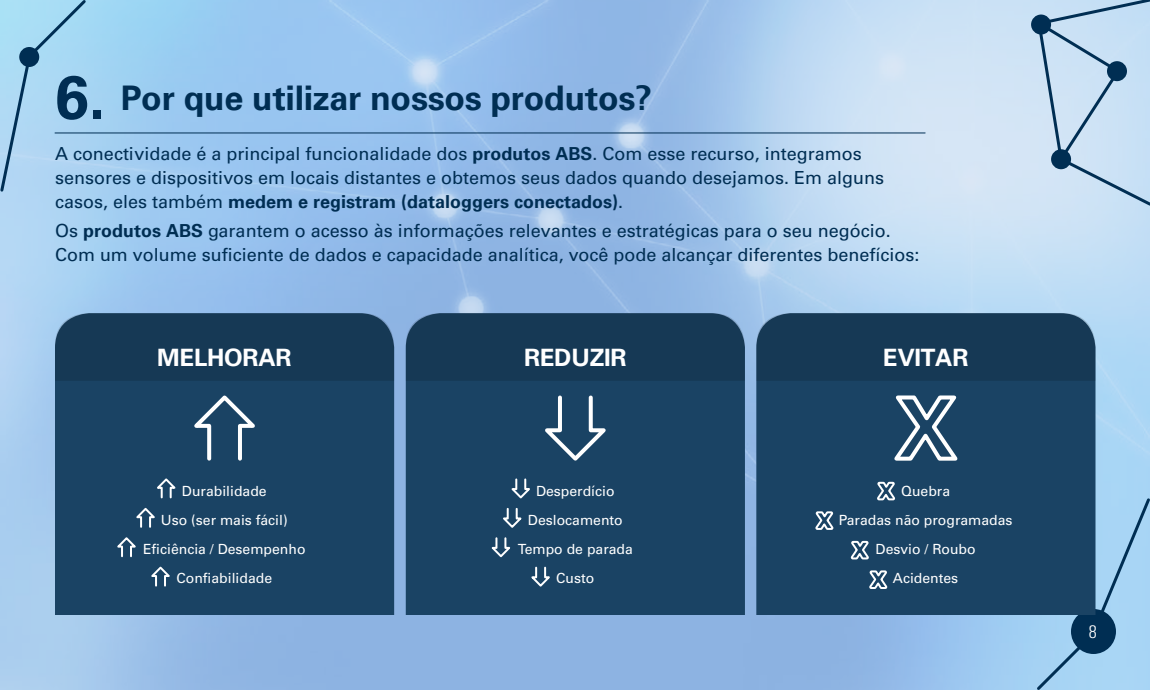
<style>
.page{position:relative;width:1150px;height:690px;background:#fff}
.page>*{position:absolute;margin:0;border:0;box-sizing:border-box;transform-origin:0 0}
.t1{font:700 34px "Univers";letter-spacing:-.01em;color:#002e53}
.t2{font:700 24px "Univers";letter-spacing:-.01em;color:#fff}
.t3{font:18px/24px "Univers LT Std";color:#002e53}
.t4{font:700 18px "Univers";color:#002e53}
.t5{font:300 condensed 18px "Univers LT Std";color:#fff}
.t6{font:14px/29px "Univers LT Std";color:#fff;text-align:center}
.s1{font-size:60.8px}
.s2{font-family:"Univers";font-weight:700}
.s3{font-family:"Univers LT Std";font-weight:400}
</style>
<div class="page">
<img style="left:0;top:0;width:1150px;height:690px">
<svg style="left:1034px;top:496px;width:116px;height:194px;background:#90bede"></svg>
<svg style="left:0;top:0;width:88px;height:194px;background:#a2cfeb"></svg>
<hr style="left:55px;top:132px;width:870px;height:1px;background:#002e53">
<div style="left:1031px;top:15px;width:20px;height:20px;background:#002e53;border-radius:50%"></div>
<svg style="left:1036px;top:0;width:114px;height:208px;background:#b7d0e5"></svg>
<div style="left:756px;top:381px;width:340px;height:234px;background:#1a4364"></div>
<div style="left:756px;top:313px;width:340px;height:68px;background:#163955"></div>
<div style="left:406px;top:381px;width:339px;height:234px;background:#1a4364"></div>
<div style="left:406px;top:313px;width:339px;height:68px;background:#163955"></div>
<div style="left:55px;top:381px;width:339px;height:234px;background:#1a4364"></div>
<div style="left:55px;top:313px;width:339px;height:68px;background:#163955"></div>
<svg style="left:537px;top:393px;width:76px;height:71px;background:#375a77"></svg>
<svg style="left:187px;top:392px;width:76px;height:71px;background:#375a77"></svg>
<svg style="left:153px;top:477px;width:26px;height:22px"></svg>
<svg style="left:508px;top:477px;width:26px;height:23px"></svg>
<svg style="left:113px;top:535px;width:27px;height:23px"></svg>
<svg style="left:488px;top:536px;width:26px;height:23px"></svg>
<svg style="left:133px;top:506px;width:26px;height:23px"></svg>
<svg style="left:499px;top:507px;width:26px;height:23px"></svg>
<svg style="left:147px;top:565px;width:27px;height:23px"></svg>
<svg style="left:528px;top:566px;width:26px;height:23px"></svg>
<svg style="left:889px;top:393px;width:74px;height:71px"></svg>
<svg style="left:867px;top:569px;width:22px;height:22px"></svg>
<svg style="left:849px;top:539px;width:22px;height:22px"></svg>
<svg style="left:875px;top:480px;width:22px;height:22px"></svg>
<svg style="left:814px;top:510px;width:21px;height:21px"></svg>
<h1 class="t1" style="left:55px;top:78px;width:599px"><span class="s1">6.</span> Por que utilizar nossos produtos?</h1>
<p class="t3" style="left:55px;top:142px;width:831px">A conectividade é a principal funcionalidade dos <span class="s2">produtos ABS</span>. Com esse recurso, integramos sensores e dispositivos em locais distantes e obtemos seus dados quando desejamos. Em alguns</p>
<p class="t4" style="left:55px;top:191px;width:570px"><span class="s3">casos, eles também</span> medem e registram (dataloggers conectados)<span class="s3">.</span></p>
<p class="t3" style="left:55px;top:219px;width:866px">Os <span class="s2">produtos ABS</span> garantem o acesso às informações relevantes e estratégicas para o seu negócio.<br>Com um volume suficiente de dados e capacidade analítica, você pode alcançar diferentes benefícios:</p>
<h2 class="t2" style="left:157px;top:344px;width:136px">MELHORAR</h2>
<p class="t6" style="left:143px;top:477px;width:164px">Durabilidade<br>Uso (ser mais fácil)<br>Eficiência / Desempenho<br>Confiabilidade</p>
<h2 class="t2" style="left:524px;top:344px;width:104px">REDUZIR</h2>
<p class="t6" style="left:518px;top:477px;width:117px">Desperdício<br>Deslocamento<br>Tempo de parada<br>Custo</p>
<h2 class="t2" style="left:883px;top:344px;width:87px">EVITAR</h2>
<p class="t6" style="left:839px;top:477px;width:175px">Quebra<br>Paradas não programadas<br>Desvio / Roubo<br>Acidentes</p>
<p class="t5" style="left:1089px;top:621px;width:9px">8</p>
</div>
